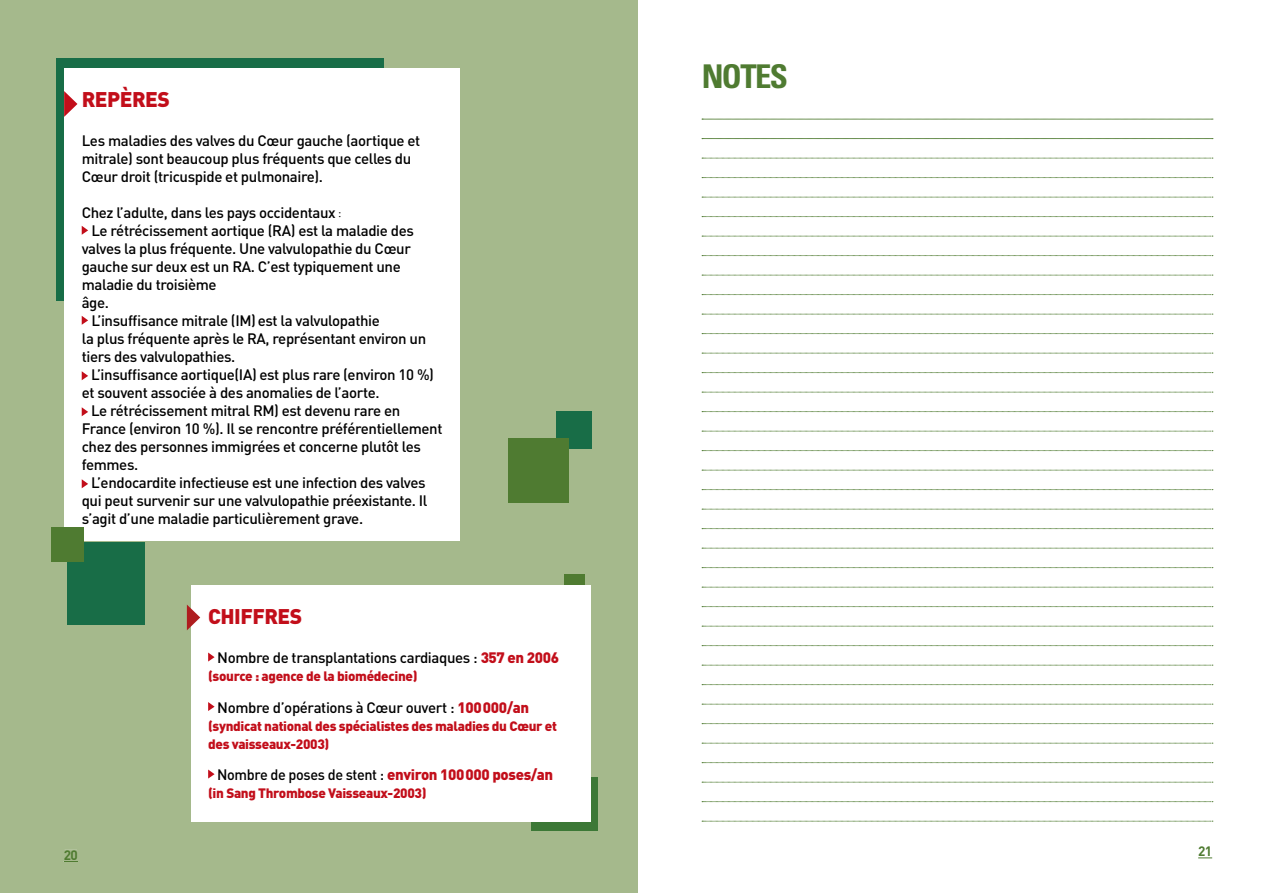
<style>
.page{position:relative;width:1276px;height:893px;background:#fff}
.page>*{position:absolute;margin:0;border:0;box-sizing:border-box;transform-origin:0 0}
.t1{font:700 condensed 32.7px "Univers LT Std";letter-spacing:-.05em;color:#4f7b31}
.t2{font:900 21px "DIN";letter-spacing:-.025em;color:#c20e1a}
.t3{font:500 15px/18px "DIN";letter-spacing:-.025em;color:#000}
.t4{font:500 15px "DIN";letter-spacing:-.025em;color:#000;scale:.96 1}
.t5{font:900 13.5px/18px "DIN";letter-spacing:-.025em;color:#c20e1a}
.t6{font:700 13.5px "DIN";color:#4f7b31}
.s1{font-family:"Conduit ITC";font-weight:300;font-size:13.5px}
.s2{font-weight:900;color:#c20e1a}
</style>
<div class="page">
<svg style="left:1198px;top:857px;width:14px;height:1px"></svg>
<div style="left:0;top:0;width:638px;height:893px;background:#a5b98c"></div>
<svg style="left:64px;top:861px;width:14px;height:1px"></svg>
<div style="left:65px;top:850px;width:12px;height:10px;background:#a5b98c"></div>
<div style="left:557px;top:411px;width:35px;height:38px;background:#186d47"></div>
<div style="left:508px;top:438px;width:60px;height:64px;background:#4f7b31"></div>
<div style="left:564px;top:574px;width:20px;height:22px;background:#4f7b31"></div>
<div style="left:56px;top:58px;width:328px;height:243px;background:#186d47"></div>
<div style="left:65px;top:68px;width:395px;height:473px;background:#fff"></div>
<svg style="left:82px;top:226px;width:6px;height:9px"></svg>
<svg style="left:82px;top:316px;width:6px;height:9px"></svg>
<svg style="left:82px;top:371px;width:6px;height:9px"></svg>
<svg style="left:82px;top:407px;width:6px;height:9px"></svg>
<svg style="left:82px;top:479px;width:6px;height:9px"></svg>
<svg style="left:64px;top:91px;width:13px;height:26px"></svg>
<div style="left:531px;top:777px;width:66px;height:53px;background:#3c7836"></div>
<div style="left:191px;top:585px;width:399px;height:237px;background:#fff"></div>
<svg style="left:208px;top:652px;width:7px;height:10px"></svg>
<svg style="left:208px;top:702px;width:7px;height:9px"></svg>
<svg style="left:208px;top:769px;width:7px;height:10px"></svg>
<svg style="left:187px;top:605px;width:13px;height:25px"></svg>
<div style="left:67px;top:543px;width:77px;height:82px;background:#186d47"></div>
<div style="left:51px;top:527px;width:33px;height:35px;background:#4f7b31"></div>
<svg style="left:702px;top:119px;width:511px;height:1px"></svg>
<svg style="left:702px;top:138px;width:511px;height:1px"></svg>
<svg style="left:702px;top:158px;width:511px;height:1px"></svg>
<svg style="left:702px;top:177px;width:511px;height:1px"></svg>
<svg style="left:702px;top:197px;width:511px;height:1px"></svg>
<svg style="left:702px;top:216px;width:511px;height:1px"></svg>
<svg style="left:702px;top:236px;width:511px;height:1px"></svg>
<svg style="left:702px;top:255px;width:511px;height:1px"></svg>
<svg style="left:702px;top:275px;width:511px;height:1px"></svg>
<svg style="left:702px;top:294px;width:511px;height:1px"></svg>
<svg style="left:702px;top:314px;width:511px;height:1px"></svg>
<svg style="left:702px;top:333px;width:511px;height:1px"></svg>
<svg style="left:702px;top:353px;width:511px;height:1px"></svg>
<svg style="left:702px;top:372px;width:511px;height:1px"></svg>
<svg style="left:702px;top:392px;width:511px;height:1px"></svg>
<svg style="left:702px;top:411px;width:511px;height:1px"></svg>
<svg style="left:702px;top:431px;width:511px;height:1px"></svg>
<svg style="left:702px;top:450px;width:511px;height:1px"></svg>
<svg style="left:702px;top:470px;width:511px;height:1px"></svg>
<svg style="left:702px;top:489px;width:511px;height:1px"></svg>
<svg style="left:702px;top:509px;width:511px;height:1px"></svg>
<svg style="left:702px;top:528px;width:511px;height:1px"></svg>
<svg style="left:702px;top:548px;width:511px;height:1px"></svg>
<svg style="left:702px;top:567px;width:511px;height:1px"></svg>
<svg style="left:702px;top:587px;width:511px;height:1px"></svg>
<svg style="left:702px;top:606px;width:511px;height:1px"></svg>
<svg style="left:702px;top:626px;width:511px;height:1px"></svg>
<svg style="left:702px;top:645px;width:511px;height:1px"></svg>
<svg style="left:702px;top:665px;width:511px;height:1px"></svg>
<svg style="left:702px;top:684px;width:511px;height:1px"></svg>
<svg style="left:702px;top:704px;width:511px;height:1px"></svg>
<svg style="left:702px;top:723px;width:511px;height:1px"></svg>
<svg style="left:702px;top:743px;width:511px;height:1px"></svg>
<svg style="left:702px;top:762px;width:511px;height:1px"></svg>
<svg style="left:702px;top:782px;width:511px;height:1px"></svg>
<svg style="left:702px;top:801px;width:511px;height:1px"></svg>
<svg style="left:702px;top:821px;width:511px;height:1px"></svg>
<h2 class="t2" style="left:82px;top:86px;width:90px">REPÈRES</h2>
<p class="t3" style="left:82px;top:131px;width:340px">Les maladies des valves du Cœur gauche (aortique et mitrale) sont beaucoup plus fréquents que celles du<br>Cœur droit (tricuspide et pulmonaire).</p>
<p class="t3" style="left:82px;top:203px;width:261px">Chez l’adulte, dans les pays occidentaux <span class="s1">:</span></p>
<p class="t3" style="left:91px;top:221px;width:324px">Le rétrécissement aortique (RA) est la maladie des</p>
<p class="t3" style="left:82px;top:239px;width:331px">valves la plus fréquente. Une valvulopathie du Cœur</p>
<p class="t3" style="left:82px;top:257px;width:321px">gauche sur deux est un RA. C’est typiquement une</p>
<p class="t3" style="left:82px;top:275px;width:136px">maladie du troisième</p>
<p class="t3" style="left:82px;top:293px;width:29px">âge.</p>
<p class="t3" style="left:91px;top:311px;width:290px">L’insuffisance mitrale (IM)est la valvulopathie</p>
<p class="t3" style="left:82px;top:329px;width:346px">la plus fréquente après le RA, représentant environ un</p>
<p class="t3" style="left:82px;top:347px;width:155px">tiers des valvulopathies.</p>
<p class="t3" style="left:91px;top:365px;width:344px">L’insuffisance aortique(IA) est plus rare (environ 10 %)</p>
<p class="t3" style="left:82px;top:383px;width:299px">et souvent associée à des anomalies de l’aorte.</p>
<p class="t3" style="left:91px;top:401px;width:311px">Le rétrécissement mitral RM) est devenu rare en</p>
<p class="t3" style="left:82px;top:419px;width:362px">France (environ 10 %). Il se rencontre préférentiellement</p>
<p class="t3" style="left:82px;top:437px;width:341px">chez des personnes immigrées et concerne plutôt les</p>
<p class="t3" style="left:82px;top:455px;width:58px">femmes.</p>
<p class="t3" style="left:91px;top:473px;width:336px">L’endocardite infectieuse est une infection des valves</p>
<p class="t3" style="left:82px;top:491px;width:347px">qui peut survenir sur une valvulopathie préexistante. Il</p>
<p class="t3" style="left:82px;top:509px;width:283px">s’agit d’une maladie particulièrement grave.</p>
<h2 class="t2" style="left:208px;top:602px;width:96px">CHIFFRES</h2>
<p class="t3" style="left:217px;top:648px;width:343px">Nombre de transplantations cardiaques : <span class="s2">357 en 2006</span></p>
<p class="t5" style="left:208px;top:666px;width:211px">(source : agence de la biomédecine)</p>
<p class="t3" style="left:217px;top:698px;width:313px">Nombre d’opérations à Cœur ouvert : <span class="s2">100 000/an</span></p>
<p class="t5" style="left:208px;top:716px;width:350px">(syndicat national des spécialistes des maladies du Cœur et des vaisseaux-2003)</p>
<p class="t4" style="left:217px;top:765px;width:351px">Nombre de poses de stent : <span class="s2">environ 100 000 poses/an</span></p>
<p class="t5" style="left:208px;top:783px;width:220px">(in Sang Thrombose Vaisseaux-2003)</p>
<h1 class="t1" style="left:702px;top:56px;width:88px">NOTES</h1>
<p class="t6" style="left:64px;top:846px;width:15px">20</p>
<p class="t6" style="left:1198px;top:842px;width:15px">21</p>
</div>
